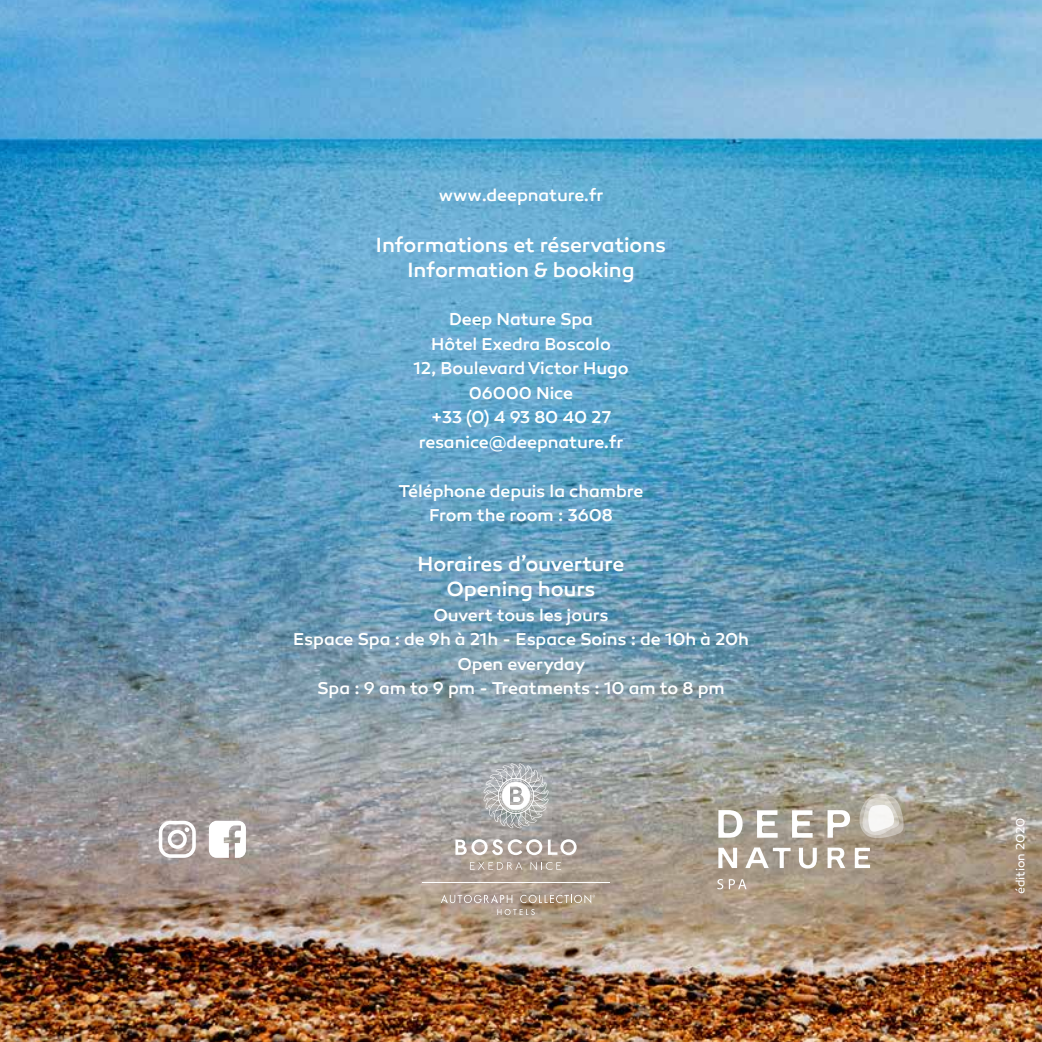
<style>
.page{position:relative;width:1042px;height:1042px;background:#fff}
.page>*{position:absolute;margin:0;border:0;box-sizing:border-box;transform-origin:0 0}
.t1{font:500 21px/25.2px "Canaro";letter-spacing:-.005em;color:#fff;text-align:center}
.t2{font:500 17.5px/24.5px "Canaro";letter-spacing:-.005em;color:#fff;text-align:center}
.t3{font:12.25px "Canaro";letter-spacing:-.005em;color:#fff}
</style>
<div class="page">
<img style="left:0;top:0;width:1042px;height:1042px">
<svg style="left:159px;top:821px;width:37px;height:37px"></svg>
<svg style="left:209px;top:821px;width:37px;height:37px"></svg>
<svg style="left:859px;top:793px;width:44px;height:45px"></svg>
<svg style="left:717px;top:879px;width:6px;height:10px"></svg>
<svg style="left:729px;top:879px;width:17px;height:10px"></svg>
<svg style="left:718px;top:848px;width:19px;height:20px"></svg>
<svg style="left:745px;top:847px;width:45px;height:21px"></svg>
<svg style="left:799px;top:848px;width:18px;height:20px"></svg>
<svg style="left:855px;top:848px;width:15px;height:20px"></svg>
<svg style="left:718px;top:810px;width:24px;height:27px"></svg>
<svg style="left:757px;top:810px;width:20px;height:27px"></svg>
<svg style="left:792px;top:810px;width:20px;height:27px"></svg>
<svg style="left:827px;top:810px;width:23px;height:27px"></svg>
<svg style="left:827px;top:847px;width:18px;height:21px"></svg>
<svg style="left:548px;top:839px;width:28px;height:16px"></svg>
<svg style="left:455px;top:839px;width:87px;height:16px"></svg>
<svg style="left:483px;top:763px;width:66px;height:65px;background:#babcbc"></svg>
<svg style="left:470px;top:862px;width:52px;height:8px"></svg>
<svg style="left:530px;top:862px;width:31px;height:8px"></svg>
<hr style="left:423px;top:882px;width:186px;height:1px;background:#fff">
<svg style="left:520px;top:894px;width:75px;height:9px"></svg>
<svg style="left:441px;top:894px;width:71px;height:9px"></svg>
<svg style="left:497px;top:909px;width:38px;height:6px"></svg>
<p class="t2" style="left:439px;top:183px;width:166px">www.deepnature.fr</p>
<p class="t1" style="left:376px;top:232px;width:292px">Informations et réservations<br>Information &amp; booking</p>
<p class="t2" style="left:413px;top:307px;width:217px">Deep Nature Spa<br>Hôtel Exedra Boscolo<br>12, Boulevard Victor Hugo<br>06000 Nice<br>+33 (0) 4 93 80 40 27 resanice@deepnature.fr</p>
<p class="t2" style="left:399px;top:479px;width:246px">Téléphone depuis la chambre<br>From the room : 3608</p>
<p class="t1" style="left:417px;top:551px;width:208px">Horaires d’ouverture<br>Opening hours</p>
<p class="t2" style="left:293px;top:603px;width:457px">Ouvert tous les jours<br>Espace Spa : de 9h à 21h - Espace Soins : de 10h à 20h<br>Open everyday<br>Spa : 9 am to 9 pm - Treatments : 10 am to 8 pm</p>
<p class="t3" style="left:1013px;top:894px;width:78px;rotate:-90deg">édition 2020</p>
</div>
